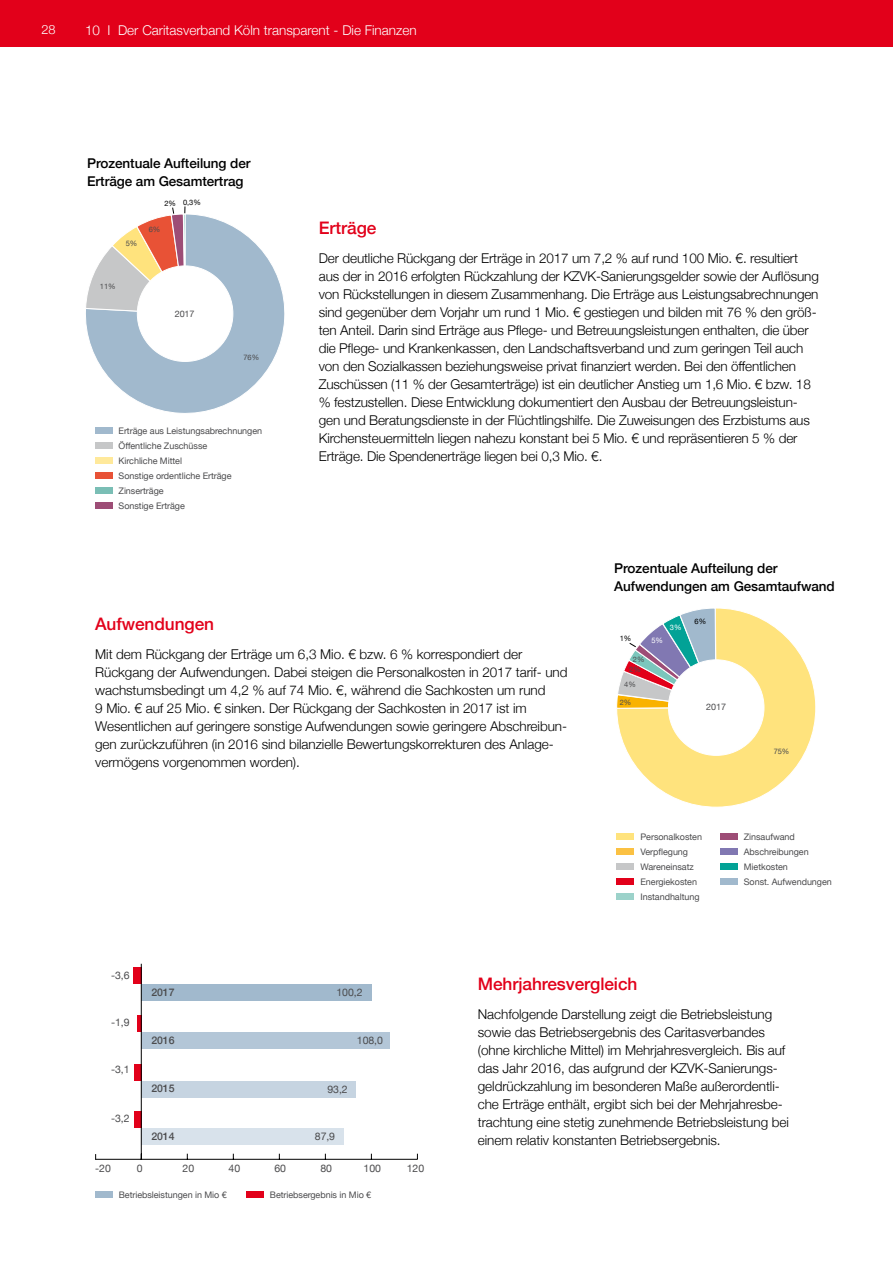
<style>
.page{position:relative;width:893px;height:1263px;background:#fff}
.page>*{position:absolute;margin:0;border:0;box-sizing:border-box;transform-origin:0 0}
.t1{font:500 17.25px "Helvetica Neue";letter-spacing:-.005em;color:#e2001a}
.t2{font:300 13.5px/18px "Helvetica Neue";letter-spacing:-.01em;color:#000}
.t3{font:500 13.5px/18px "Helvetica Neue";letter-spacing:-.005em;color:#000}
.t4{font:300 13.5px "Helvetica Neue";color:#fff}
.t5{font:300 12.75px "Helvetica Neue";color:#fff}
.t6{font:10.5px "Helvetica Neue";letter-spacing:-.005em;color:#4b4b4d}
.t7{font:500 10.5px "Helvetica Neue";letter-spacing:-.005em;color:#4b4b4d}
.t8{font:9px/15px "Helvetica Neue";letter-spacing:-.005em;color:#4b4b4d}
.t9{font:7.5px "Helvetica Neue";color:#4b4b4d}
.t10{font:7.5px "Helvetica Neue";color:#000}
.t11{font:7.5px "Helvetica Neue";color:#fff}
</style>
<div class="page">
<div style="left:0;top:0;width:893px;height:47px;background:#e2001a"></div>
<div style="left:95px;top:428px;width:17px;height:6px;background:#a1b9cd"></div>
<div style="left:95px;top:443px;width:17px;height:6px;background:#c6c7c8"></div>
<div style="left:95px;top:458px;width:17px;height:6px;background:#ffe99b"></div>
<div style="left:95px;top:473px;width:17px;height:6px;background:#e85236"></div>
<div style="left:95px;top:488px;width:17px;height:6px;background:#7abeb5"></div>
<div style="left:95px;top:503px;width:17px;height:6px;background:#9d4d76"></div>
<svg style="left:86px;top:206px;width:199px;height:207px"></svg>
<div style="left:617px;top:833px;width:17px;height:6px;background:#ffe37d"></div>
<div style="left:617px;top:848px;width:17px;height:6px;background:#fbc143"></div>
<div style="left:617px;top:863px;width:17px;height:6px;background:#c6c7c8"></div>
<div style="left:617px;top:878px;width:17px;height:6px;background:#e2001a"></div>
<div style="left:617px;top:893px;width:17px;height:6px;background:#9cd2ca"></div>
<div style="left:720px;top:833px;width:17px;height:6px;background:#9d4d76"></div>
<div style="left:720px;top:848px;width:17px;height:6px;background:#8178b2"></div>
<div style="left:720px;top:863px;width:17px;height:6px;background:#02a296"></div>
<div style="left:720px;top:878px;width:17px;height:6px;background:#a1b9cd"></div>
<svg style="left:616px;top:608px;width:200px;height:199px"></svg>
<div style="left:141px;top:984px;width:231px;height:17px;background:#a1b9cd"></div>
<div style="left:133px;top:967px;width:8px;height:17px;background:#e2001a"></div>
<div style="left:141px;top:1032px;width:249px;height:17px;background:#b3c6d7"></div>
<svg style="left:137px;top:1015px;width:4px;height:17px"></svg>
<div style="left:141px;top:1080px;width:215px;height:17px;background:#c6d4e1"></div>
<div style="left:134px;top:1063px;width:7px;height:17px;background:#e2001a"></div>
<div style="left:141px;top:1128px;width:203px;height:17px;background:#d8e2eb"></div>
<div style="left:134px;top:1111px;width:7px;height:17px;background:#e2001a"></div>
<div style="left:95px;top:1191px;width:17px;height:7px;background:#a1b9cd"></div>
<div style="left:246px;top:1191px;width:17px;height:7px;background:#e2001a"></div>
<hr style="left:95px;top:1159px;width:322px;height:1px;background:#000">
<hr style="left:141px;top:964px;width:1px;height:195px;background:#000">
<p class="t5" style="left:41px;top:19px;width:16px">28</p>
<p class="t4" style="left:85px;top:19px;width:178px">Struktur des C ritasverbandes</p>
<p class="t4" style="left:85px;top:19px;width:333px">10 I Der Caritasverband Köln transparent - Die Finanzen</p>
<p class="t3" style="left:87px;top:153px;width:165px">Prozentuale Aufteilung der<br>Erträge am Gesamtertrag</p>
<p class="t9" style="left:126px;top:238px;width:13px">5%</p>
<p class="t10" style="left:164px;top:198px;width:13px">2%</p>
<p class="t10" style="left:183px;top:197px;width:19px">0,3%</p>
<p class="t9" style="left:149px;top:224px;width:13px">6%</p>
<p class="t9" style="left:100px;top:281px;width:17px">11%</p>
<p class="t8" style="left:175px;top:307px;width:21px">2017</p>
<p class="t9" style="left:243px;top:352px;width:17px">76%</p>
<p class="t8" style="left:119px;top:424px;width:145px">Erträge aus Leistungsabrechnungen<br>Öffentliche Zuschüsse<br>Kirchliche Mittel<br>Sonstige ordentliche Erträge<br>Zinserträge<br>Sonstige Erträge</p>
<p class="t1" style="left:319px;top:214px;width:59px">Erträge</p>
<p class="t2" style="left:319px;top:248px;width:502px">Der deutliche Rückgang der Erträge in 2017 um 7,2 % auf rund 100 Mio. €. resultiert aus der in 2016 erfolgten Rückzahlung der KZVK-Sanierungsgelder sowie der Auflösung von Rückstellungen in diesem Zusammenhang. Die Erträge aus Leistungsabrechnungen sind gegenüber dem Vorjahr um rund 1 Mio. € gestiegen und bilden mit 76 % den größ&shy;ten Anteil. Darin sind Erträge aus Pflege- und Betreuungsleistungen enthalten, die über die Pflege- und Krankenkassen, den Landschaftsverband und zum geringen Teil auch von den Sozialkassen beziehungsweise privat finanziert werden. Bei den öffentlichen Zuschüssen (11 % der Gesamterträge) ist ein deutlicher Anstieg um 1,6 Mio. € bzw. 18 % festzustellen. Diese Entwicklung dokumentiert den Ausbau der Betreuungsleistun&shy;gen und Beratungsdienste in der Flüchtlingshilfe. Die Zuweisungen des Erzbistums aus Kirchensteuermitteln liegen nahezu konstant bei 5 Mio. € und repräsentieren 5 % der Erträge. Die Spendenerträge liegen bei 0,3 Mio. €.</p>
<p class="t3" style="left:614px;top:558px;width:222px">Prozentuale Aufteilung der<br>Aufwendungen am Gesamtaufwand</p>
<p class="t1" style="left:95px;top:610px;width:120px">Aufwendungen</p>
<p class="t2" style="left:95px;top:644px;width:474px">Mit dem Rückgang der Erträge um 6,3 Mio. € bzw. 6 % korrespondiert der Rückgang der Aufwendungen. Dabei steigen die Personalkosten in 2017 tarif- und wachstumsbedingt um 4,2 % auf 74 Mio. €, während die Sachkosten um rund<br>9 Mio. € auf 25 Mio. € sinken. Der Rückgang der Sachkosten in 2017 ist im Wesentlichen auf geringere sonstige Aufwendungen sowie geringere Abschreibun&shy;gen zurückzuführen (in 2016 sind bilanzielle Bewertungskorrekturen des Anlage&shy;vermögens vorgenommen worden).</p>
<p class="t11" style="left:670px;top:622px;width:13px">3%</p>
<p class="t10" style="left:620px;top:633px;width:13px">1%</p>
<p class="t11" style="left:651px;top:635px;width:13px">5%</p>
<p class="t9" style="left:633px;top:654px;width:13px">2%</p>
<p class="t9" style="left:624px;top:679px;width:13px">4%</p>
<p class="t9" style="left:629px;top:664px;width:13px">2%</p>
<p class="t9" style="left:620px;top:697px;width:13px">2%</p>
<p class="t10" style="left:695px;top:616px;width:13px">6%</p>
<p class="t8" style="left:706px;top:700px;width:21px">2017</p>
<p class="t9" style="left:774px;top:746px;width:17px">75%</p>
<p class="t8" style="left:640px;top:829px;width:63px">Personalkosten<br>Verpflegung<br>Wareneinsatz<br>Energiekosten<br>Instandhaltung</p>
<p class="t8" style="left:744px;top:829px;width:90px">Zinsaufwand<br>Abschreibungen<br>Mietkosten<br>Sonst. Aufwendungen</p>
<p class="t6" style="left:111px;top:967px;width:20px">-3,6</p>
<p class="t6" style="left:111px;top:1015px;width:20px">-1,9</p>
<p class="t6" style="left:111px;top:1061px;width:20px">-3,1</p>
<p class="t6" style="left:111px;top:1111px;width:20px">-3,2</p>
<p class="t7" style="left:151px;top:984px;width:25px">2017</p>
<p class="t7" style="left:151px;top:1032px;width:25px">2016</p>
<p class="t7" style="left:151px;top:1080px;width:25px">2015</p>
<p class="t7" style="left:151px;top:1128px;width:25px">2014</p>
<p class="t6" style="left:336px;top:984px;width:28px">100,2</p>
<p class="t6" style="left:357px;top:1033px;width:28px">108,0</p>
<p class="t6" style="left:327px;top:1082px;width:22px">93,2</p>
<p class="t6" style="left:315px;top:1129px;width:22px">87,9</p>
<p class="t6" style="left:95px;top:1161px;width:17px">-20</p>
<p class="t6" style="left:137px;top:1161px;width:7px">0</p>
<p class="t6" style="left:183px;top:1161px;width:13px">20</p>
<p class="t6" style="left:229px;top:1161px;width:13px">40</p>
<p class="t6" style="left:275px;top:1161px;width:13px">60</p>
<p class="t6" style="left:320px;top:1161px;width:13px">80</p>
<p class="t6" style="left:364px;top:1161px;width:19px">100</p>
<p class="t6" style="left:407px;top:1161px;width:19px">120</p>
<p class="t8" style="left:119px;top:1188px;width:110px">Betriebsleistungen in Mio €</p>
<p class="t8" style="left:270px;top:1188px;width:103px">Betriebsergebnis in Mio €</p>
<p class="t1" style="left:478px;top:970px;width:161px">Mehrjahresvergleich</p>
<p class="t2" style="left:478px;top:1004px;width:313px">Nachfolgende Darstellung zeigt die Betriebsleistung sowie das Betriebsergebnis des Caritasverbandes (ohne kirchliche Mittel) im Mehrjahresvergleich. Bis auf das Jahr 2016, das aufgrund der KZVK-Sanierungs&shy;geldrückzahlung im besonderen Maße außerordentli&shy;che Erträge enthält, ergibt sich bei der Mehrjahresbe&shy;trachtung eine stetig zunehmende Betriebsleistung bei einem relativ konstanten Betriebsergebnis.</p>
</div>
